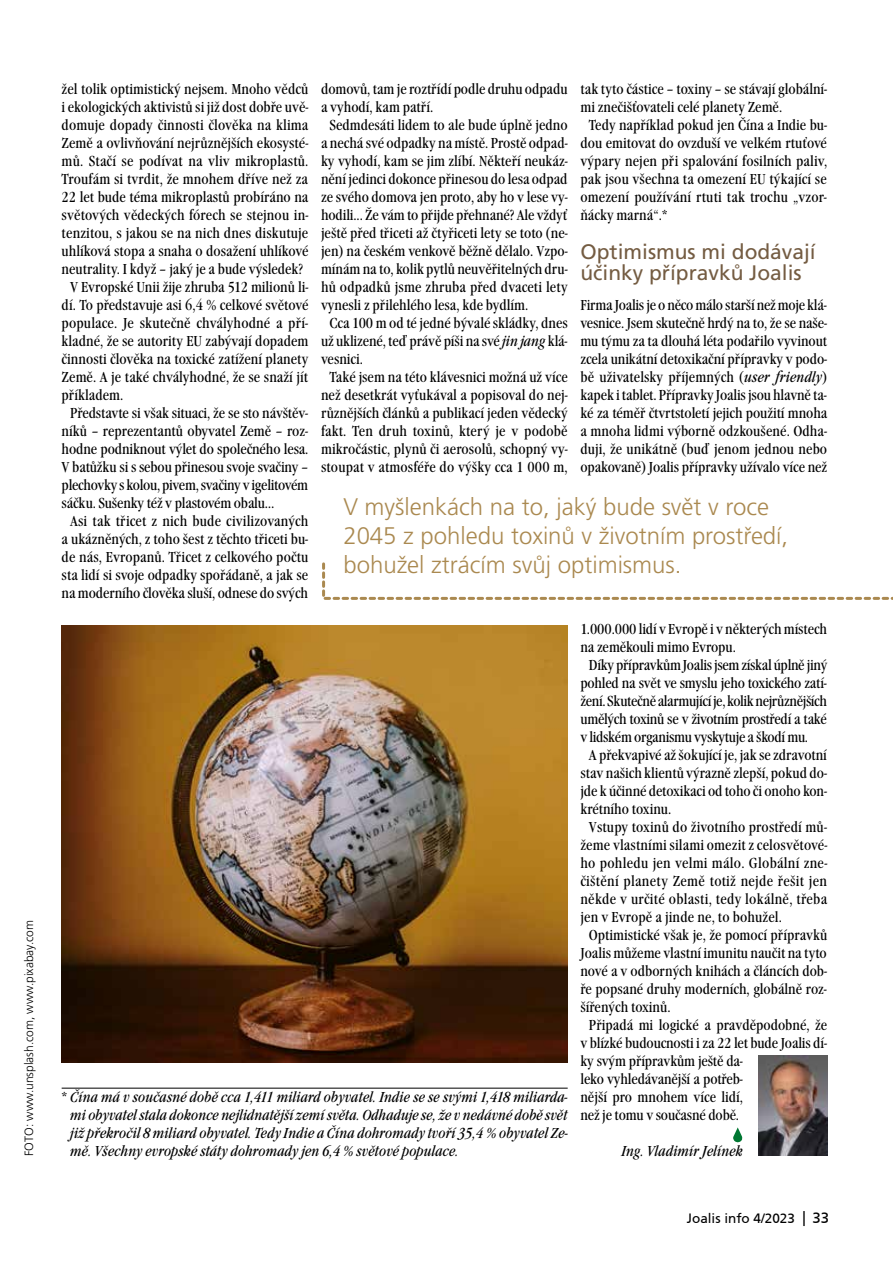
<style>
.page{position:relative;width:893px;height:1263px;background:#fff}
.page>*{position:absolute;margin:0;border:0;box-sizing:border-box;transform-origin:0 0}
.t1{font:300 24px/28.8px "Frutiger CE";color:#aa8950}
.t2{font:21px/21px "Frutiger CE";color:#745c42}
.t3{font:condensed 15px/18px "Garamond Itc TCE";color:#000;text-align:justify}
.t4{font:italic condensed 15px/18px "Garamond Itc TCE";color:#000;text-align:justify}
.t5{font:condensed 15px "Garamond Itc TCE";letter-spacing:-.02em;color:#000}
.t6{font:condensed 15px "Garamond Itc TCE";letter-spacing:.02em;color:#000}
.t7{font:condensed 15px "Garamond Itc TCE";letter-spacing:-.025em;color:#000}
.t8{font:300 13.5px "Frutiger CE";color:#000}
.t9{font:13.5px "Frutiger CE";color:#000}
.t10{font:300 12px "Frutiger CE";color:#000}
.s1{font-style:italic}
.s2{font-style:normal}
.s3{font-size:16.5px}
.s4{font-size:15px}
</style>
<div class="page">
<img style="left:61px;top:562px;width:832px;height:594px">
<div style="left:872px;top:610px;width:21px;height:43px;background:#fff"></div>
<p class="t10" style="left:22px;top:1156px;width:237px;rotate:-90deg">FOTO: www.unsplash.com, www.pixabay.com</p>
<p class="t3" style="left:62px;top:80px;width:248px">žel tolik optimistický nejsem. Mnoho vědců</p>
<p class="t3" style="left:62px;top:98px;width:248px">i ekologických aktivistů si již dost dobře uvě-</p>
<p class="t3" style="left:62px;top:116px;width:248px">domuje dopady činnosti člověka na klima</p>
<p class="t3" style="left:62px;top:134px;width:248px">Země a ovlivňování nejrůznějších ekosysté-</p>
<p class="t3" style="left:62px;top:152px;width:248px">mů. Stačí se podívat na vliv mikroplastů.</p>
<p class="t3" style="left:62px;top:170px;width:248px">Troufám si tvrdit, že mnohem dříve než za</p>
<p class="t3" style="left:62px;top:188px;width:248px">22 let bude téma mikroplastů probíráno na</p>
<p class="t3" style="left:62px;top:206px;width:248px">světových vědeckých fórech se stejnou in-</p>
<p class="t3" style="left:62px;top:224px;width:248px">tenzitou, s jakou se na nich dnes diskutuje</p>
<p class="t3" style="left:62px;top:242px;width:248px">uhlíková stopa a snaha o dosažení uhlíkové</p>
<p class="t3" style="left:62px;top:260px;width:243px">neutrality. I když – jaký je a bude výsledek?</p>
<p class="t3" style="left:70px;top:278px;width:240px">V Evropské Unii žije zhruba 512 milionů li-</p>
<p class="t3" style="left:62px;top:296px;width:248px">dí. To představuje asi 6,4 % celkové světové</p>
<p class="t3" style="left:62px;top:314px;width:248px">populace. Je skutečně chvályhodné a pří-</p>
<p class="t3" style="left:62px;top:332px;width:248px">kladné, že se autority EU zabývají dopadem</p>
<p class="t3" style="left:62px;top:350px;width:248px">činnosti člověka na toxické zatížení planety</p>
<p class="t3" style="left:62px;top:368px;width:248px">Země. A je také chvályhodné, že se snaží jít</p>
<p class="t3" style="left:62px;top:386px;width:63px">příkladem.</p>
<p class="t3" style="left:70px;top:404px;width:239px">Představte si však situaci, že se sto návštěv-</p>
<p class="t3" style="left:62px;top:422px;width:248px">níků – reprezentantů obyvatel Země – roz-</p>
<p class="t3" style="left:62px;top:440px;width:248px">hodne podniknout výlet do společného lesa.</p>
<p class="t3" style="left:62px;top:458px;width:248px">V batůžku si s sebou přinesou svoje svačiny –</p>
<p class="t5" style="left:62px;top:476px;width:248px">plechovky s kolou, pivem, svačiny v igelitovém</p>
<p class="t3" style="left:62px;top:494px;width:214px">sáčku. Sušenky též v plastovém obalu…</p>
<p class="t3" style="left:70px;top:512px;width:240px">Asi tak třicet z nich bude civilizovaných</p>
<p class="t3" style="left:62px;top:530px;width:248px">a ukázněných, z toho šest z těchto třiceti bu-</p>
<p class="t3" style="left:62px;top:548px;width:248px">de nás, Evropanů. Třicet z celkového počtu</p>
<p class="t3" style="left:62px;top:566px;width:248px">sta lidí si svoje odpadky spořádaně, a jak se</p>
<p class="t3" style="left:62px;top:584px;width:248px">na moderního člověka sluší, odnese do svých</p>
<p class="t3" style="left:321px;top:80px;width:248px">domovů, tam je roztřídí podle druhu odpadu</p>
<p class="t3" style="left:321px;top:98px;width:114px">a vyhodí, kam patří.</p>
<p class="t3" style="left:330px;top:116px;width:240px">Sedmdesáti lidem to ale bude úplně jedno</p>
<p class="t3" style="left:321px;top:134px;width:248px">a nechá své odpadky na místě. Prostě odpad-</p>
<p class="t3" style="left:321px;top:152px;width:248px">ky vyhodí, kam se jim zlíbí. Někteří neukáz-</p>
<p class="t3" style="left:321px;top:170px;width:248px">nění jedinci dokonce přinesou do lesa odpad</p>
<p class="t3" style="left:321px;top:188px;width:248px">ze svého domova jen proto, aby ho v lese vy-</p>
<p class="t3" style="left:321px;top:206px;width:248px">hodili... Že vám to přijde přehnané? Ale vždyť</p>
<p class="t3" style="left:321px;top:224px;width:248px">ještě před třiceti až čtyřiceti lety se toto (ne-</p>
<p class="t3" style="left:321px;top:242px;width:248px">jen) na českém venkově běžně dělalo. Vzpo-</p>
<p class="t3" style="left:321px;top:260px;width:248px">mínám na to, kolik pytlů neuvěřitelných dru-</p>
<p class="t3" style="left:321px;top:278px;width:248px">hů odpadků jsme zhruba před dvaceti lety</p>
<p class="t3" style="left:321px;top:296px;width:209px">vynesli z přilehlého lesa, kde bydlím.</p>
<p class="t3" style="left:330px;top:314px;width:240px">Cca 100 m od té jedné bývalé skládky, dnes</p>
<p class="t3" style="left:321px;top:332px;width:248px">už uklizené, teď právě píši na své <span class="s1">jin jang</span> klá-</p>
<p class="t3" style="left:321px;top:350px;width:44px">vesnici.</p>
<p class="t3" style="left:330px;top:368px;width:240px">Také jsem na této klávesnici možná už více</p>
<p class="t3" style="left:321px;top:386px;width:248px">než desetkrát vyťukával a popisoval do nej-</p>
<p class="t3" style="left:321px;top:404px;width:248px">různějších článků a publikací jeden vědecký</p>
<p class="t3" style="left:321px;top:422px;width:248px">fakt. Ten druh toxinů, který je v podobě</p>
<p class="t3" style="left:321px;top:440px;width:248px">mikročástic, plynů či aerosolů, schopný vy-</p>
<p class="t3" style="left:321px;top:458px;width:248px">stoupat v atmosféře do výšky cca 1 000 m,</p>
<p class="t3" style="left:580px;top:80px;width:248px">tak tyto částice – toxiny – se stávají globální-</p>
<p class="t3" style="left:580px;top:98px;width:203px">mi znečišťovateli celé planety Země.</p>
<p class="t3" style="left:589px;top:116px;width:240px">Tedy například pokud jen Čína a Indie bu-</p>
<p class="t3" style="left:580px;top:134px;width:248px">dou emitovat do ovzduší ve velkém rtuťové</p>
<p class="t3" style="left:580px;top:152px;width:248px">výpary nejen při spalování fosilních paliv,</p>
<p class="t3" style="left:580px;top:170px;width:248px">pak jsou všechna ta omezení EU týkající se</p>
<p class="t3" style="left:580px;top:188px;width:248px">omezení používání rtuti tak trochu „vzor-</p>
<p class="t3" style="left:580px;top:206px;width:89px">ňácky marná“.*</p>
<h2 class="t2" style="left:580px;top:241px;width:237px">Optimismus mi dodávají účinky přípravků Joalis</h2>
<p class="t3" style="left:580px;top:296px;width:248px">Firma Joalis je o něco málo starší než moje klá&shy;vesnice. Jsem skutečně hrdý na to, že se naše&shy;mu týmu za ta dlouhá léta podařilo vyvinout zcela unikátní detoxikační přípravky v podo&shy;bě uživatelsky příjemných (<span class="s1">user friendly</span>) kapek i tablet. Přípravky Joalis jsou hlavně ta&shy;ké za téměř čtvrtstoletí jejich použití mnoha a mnoha lidmi výborně odzkoušené. Odha&shy;duji, že unikátně (buď jenom jednou nebo opakovaně) Joalis přípravky užívalo více než</p>
<h1 class="t1" style="left:343px;top:492px;width:446px">V myšlenkách na to, jaký bude svět v roce<br>2045 z pohledu toxinů v životním prostředí, bohužel ztrácím svůj optimismus.</h1>
<p class="t4" style="left:70px;top:1088px;width:499px;text-indent:-9px"><span class="s2">*</span> Čína má v současné době cca 1,411 miliard obyvatel. Indie se se svými 1,418 miliarda&shy;mi obyvatel stala dokonce nejlidnatější zemí světa. Odhaduje se, že v nedávné době svět již překročil 8 miliard obyvatel. Tedy Indie a Čína dohromady tvoří 35,4 % obyvatel Ze&shy;mě. Všechny evropské státy dohromady jen 6,4 % světové populace.</p>
<p class="t3" style="left:580px;top:620px;width:248px">1.000.000 lidí v Evropě i v některých místech</p>
<p class="t3" style="left:580px;top:638px;width:157px">na zeměkouli mimo Evropu.</p>
<p class="t5" style="left:589px;top:656px;width:240px">Díky přípravkům Joalis jsem získal úplně jiný</p>
<p class="t3" style="left:580px;top:674px;width:248px">pohled na svět ve smyslu jeho toxického zatí-</p>
<p class="t7" style="left:580px;top:692px;width:248px">žení. Skutečně alarmující je, kolik nejrůznějších</p>
<p class="t5" style="left:580px;top:710px;width:248px">umělých toxinů se v životním prostředí a také</p>
<p class="t5" style="left:580px;top:728px;width:229px">v lidském organismu vyskytuje a škodí mu.</p>
<p class="t3" style="left:589px;top:746px;width:239px">A překvapivé až šokující je, jak se zdravotní</p>
<p class="t3" style="left:580px;top:764px;width:248px">stav našich klientů výrazně zlepší, pokud do-</p>
<p class="t3" style="left:580px;top:782px;width:248px">jde k účinné detoxikaci od toho či onoho kon-</p>
<p class="t3" style="left:580px;top:800px;width:92px">krétního toxinu.</p>
<p class="t3" style="left:589px;top:818px;width:240px">Vstupy toxinů do životního prostředí mů-</p>
<p class="t3" style="left:580px;top:836px;width:249px">žeme vlastními silami omezit z celosvětové-</p>
<p class="t6" style="left:580px;top:854px;width:248px">ho pohledu jen velmi málo. Globální zne-</p>
<p class="t6" style="left:580px;top:872px;width:248px">čištění planety Země totiž nejde řešit jen</p>
<p class="t6" style="left:580px;top:890px;width:248px">někde v určité oblasti, tedy lokálně, třeba</p>
<p class="t3" style="left:580px;top:908px;width:203px">jen v Evropě a jinde ne, to bohužel.</p>
<p class="t3" style="left:589px;top:926px;width:240px">Optimistické však je, že pomocí přípravků</p>
<p class="t3" style="left:580px;top:944px;width:248px">Joalis můžeme vlastní imunitu naučit na tyto</p>
<p class="t3" style="left:580px;top:962px;width:248px">nové a v odborných knihách a článcích dob-</p>
<p class="t3" style="left:580px;top:980px;width:248px">ře popsané druhy moderních, globálně roz-</p>
<p class="t3" style="left:580px;top:998px;width:92px">šířených toxinů.</p>
<p class="t3" style="left:589px;top:1016px;width:240px">Připadá mi logické a pravděpodobné, že</p>
<p class="t3" style="left:580px;top:1034px;width:248px">v blízké budoucnosti i za 22 let bude Joalis dí-</p>
<p class="t3" style="left:580px;top:1052px;width:164px">ky svým přípravkům ještě da-</p>
<p class="t3" style="left:580px;top:1070px;width:164px">leko vyhledávanější a potřeb-</p>
<p class="t3" style="left:580px;top:1088px;width:164px">nější pro mnohem více lidí,</p>
<p class="t3" style="left:580px;top:1106px;width:160px">než je tomu v současné době.</p>
<p class="t4" style="left:621px;top:1142px;width:123px">Ing. Vladimír Jelínek</p>
<p class="t8" style="left:694px;top:1207px;width:133px">Joalis info 4/2023 <span class="s3">| 33</span></p>
<p class="t9" style="left:687px;top:1210px;width:144px">Joalis info 4/2023 <span class="s4">| 33</span></p>
</div>
